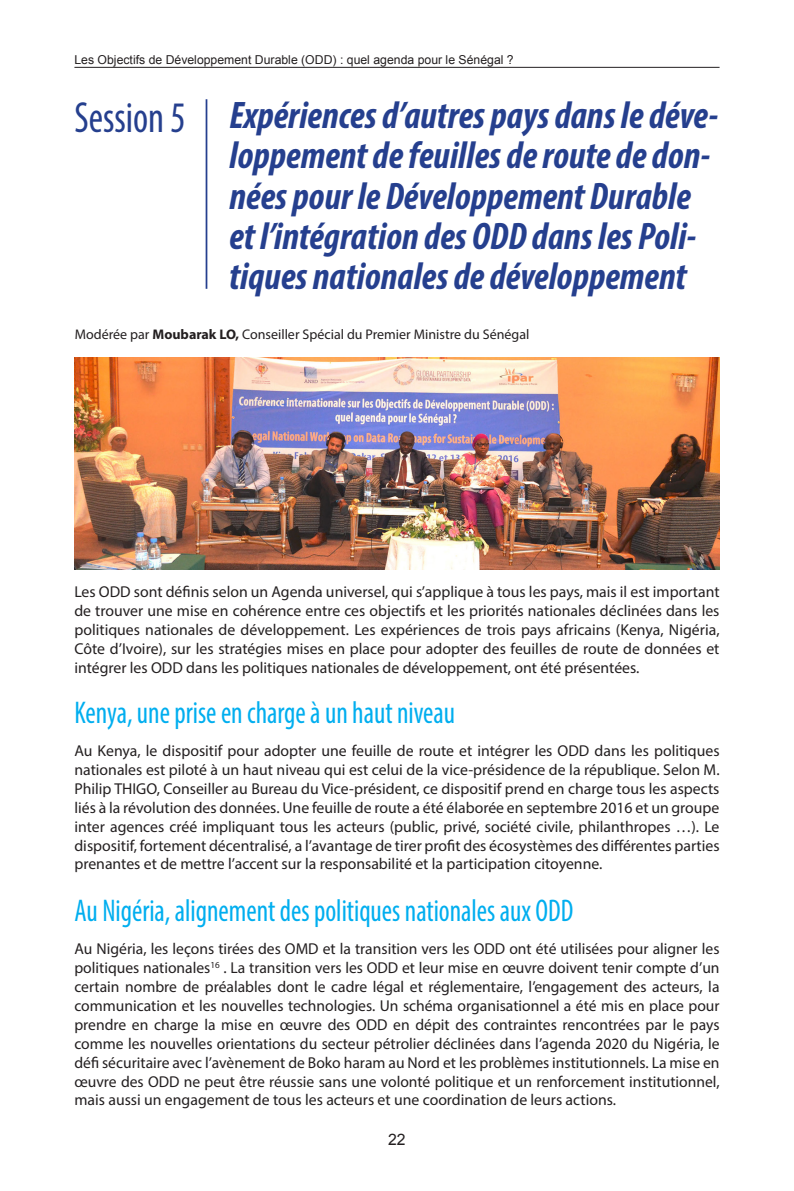
<style>
.page{position:relative;width:794px;height:1191px;background:#fff}
.page>*{position:absolute;margin:0;border:0;box-sizing:border-box;transform-origin:0 0}
.Titre_2{font:condensed 43.75px "Myriad Pro";color:#253f8e;scale:.9 1}
.Titre_2-2{font:italic 700 condensed 38.5px/40.2px "Myriad Pro";color:#253f8e}
.Titre_3{font:condensed 31.5px "Myriad Pro";color:#00aeef;scale:.9 1}
.Texte{font:15.75px/18.9px "Myriad Pro";color:#231f20;text-align:justify}
.t1{font:15.75px "Arial";color:#231f20}
.Texte-2{font:14px "Myriad Pro";color:#231f20}
.t2{font:12.25px "Arial";color:#231f20}
.s1{font-weight:700}
</style>
<div class="page">
<hr style="left:74px;top:67px;width:645px;height:1px;background:#231f20">
<img style="left:75px;top:358px;width:645px;height:211px">
<hr style="left:206px;top:99px;width:1px;height:190px;background:#253f8e">
<p class="t2" style="left:74px;top:51px;width:441px">Les Objectifs de Développement Durable (ODD) : quel agenda pour le Sénégal ?</p>
<p class="Titre_2" style="left:74px;top:91px;width:125px">Session 5</p>
<p class="Titre_2-2" style="left:229px;top:94px;width:490px">Expériences d’autres pays dans le déve&shy;loppement de feuilles de route de don&shy;nées pour le Développement Durable et l’intégration des ODD dans les Poli&shy;tiques nationales de développement</p>
<p class="Texte-2" style="left:75px;top:325px;width:456px">Modérée par <span class="s1">Moubarak LO,</span> Conseiller Spécial du Premier Ministre du Sénégal</p>
<p class="Texte" style="left:74px;top:582px;width:646px">Les ODD sont définis selon un Agenda universel, qui s’applique à tous les pays, mais il est important de trouver une mise en cohérence entre ces objectifs et les priorités nationales déclinées dans les politiques nationales de développement. Les expériences de trois pays africains (Kenya, Nigéria, Côte d’Ivoire), sur les stratégies mises en place pour adopter des feuilles de route de données et intégrer les ODD dans les politiques nationales de développement, ont été présentées.</p>
<p class="Titre_3" style="left:74px;top:693px;width:424px">Kenya, une prise en charge à un haut niveau</p>
<p class="Texte" style="left:74px;top:741px;width:646px">Au Kenya, le dispositif pour adopter une feuille de route et intégrer les ODD dans les politiques nationales est piloté à un haut niveau qui est celui de la vice-présidence de la république. Selon M.<br>Philip THIGO, Conseiller au Bureau du Vice-président, ce dispositif prend en charge tous les aspects liés à la révolution des données. Une feuille de route a été élaborée en septembre 2016 et un groupe inter agences créé impliquant tous les acteurs (public, privé, société civile, philanthropes …). Le dispositif, fortement décentralisé, a l’avantage de tirer profit des écosystèmes des différentes parties prenantes et de mettre l’accent sur la responsabilité et la participation citoyenne.</p>
<p class="Titre_3" style="left:74px;top:891px;width:556px">Au Nigéria, alignement des politiques nationales aux ODD</p>
<p class="Texte" style="left:74px;top:939px;width:646px">Au Nigéria, les leçons tirées des OMD et la transition vers les ODD ont été utilisées pour aligner les politiques nationales<sup>16</sup> . La transition vers les ODD et leur mise en œuvre doivent tenir compte d’un certain nombre de préalables dont le cadre légal et réglementaire, l’engagement des acteurs, la communication et les nouvelles technologies. Un schéma organisationnel a été mis en place pour prendre en charge la mise en œuvre des ODD en dépit des contraintes rencontrées par le pays comme les nouvelles orientations du secteur pétrolier déclinées dans l’agenda 2020 du Nigéria, le défi sécuritaire avec l’avènement de Boko haram au Nord et les problèmes institutionnels. La mise en œuvre des ODD ne peut être réussie sans une volonté politique et un renforcement institutionnel, mais aussi un engagement de tous les acteurs et une coordination de leurs actions.</p>
<p class="t1" style="left:388px;top:1129px;width:19px">22</p>
</div>
